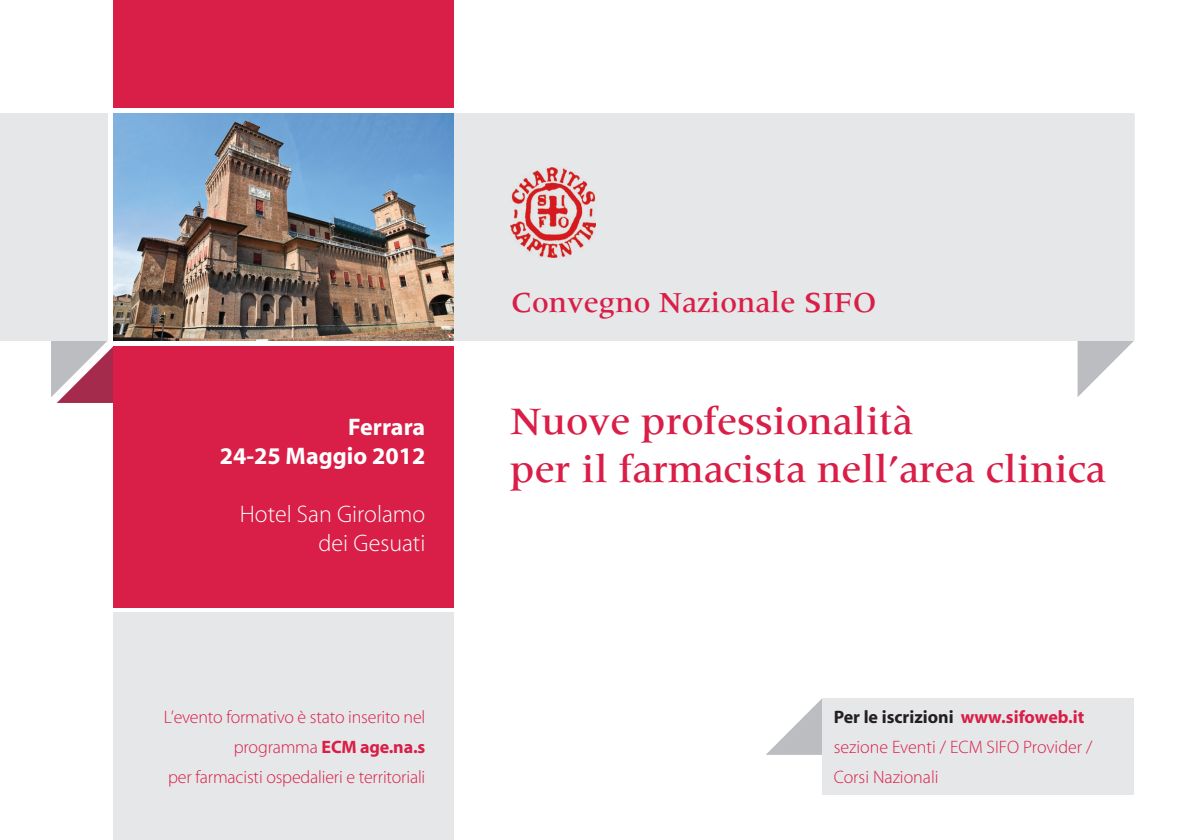
<style>
.page{position:relative;width:1191px;height:840px;background:#fff}
.page>*{position:absolute;margin:0;border:0;box-sizing:border-box;transform-origin:0 0}
.t1{font:500 40px/48px "Meridien";color:#d91e47}
.t2{font:500 30px "Meridien";color:#d91e47}
.t3{font:24px/28.8px "Myriad MM 215 600";color:#fff;text-align:right}
.t4{font:24px/28.8px "Myriad MM 700 600";color:#fff;text-align:right}
.t5{font:18px/30px "Myriad MM 215 600";letter-spacing:-.01em;color:#d91e47}
.t6{font:18px "Myriad MM 700 600";color:#231f20}
.t7{font:18px "Myriad MM 700 600";letter-spacing:-.01em;color:#d91e47}
.s1{font-family:"Myriad MM 215 600"}
.s2{color:#d91e47}
</style>
<div class="page">
<svg style="left:1077px;top:340px;width:57px;height:57px"></svg>
<svg style="left:51px;top:340px;width:403px;height:63px"></svg>
<div style="left:113px;top:346px;width:341px;height:261px;background:#d91e47"></div>
<div style="left:454px;top:113px;width:680px;height:227px;background:#e6e7e9"></div>
<img style="left:510px;top:167px;width:85px;height:90px">
<img style="left:113px;top:113px;width:341px;height:227px">
<div style="left:113px;top:0;width:341px;height:108px;background:#d91e47"></div>
<div style="left:0;top:113px;width:108px;height:227px;background:#e6e7e9"></div>
<div style="left:113px;top:612px;width:341px;height:227px;background:#e6e7e9"></div>
<svg style="left:767px;top:699px;width:55px;height:55px"></svg>
<div style="left:822px;top:697px;width:312px;height:97px;background:#e6e7e9"></div>
<h3 class="t4" style="left:220px;top:414px;width:207px">Ferrara<br>24-25 Maggio 2012</h3>
<h3 class="t3" style="left:240px;top:500px;width:187px">Hotel San Girolamo dei Gesuati</h3>
<p class="t5" style="left:164px;top:702px;width:263px">L’evento formativo è stato inserito nel</p>
<p class="t7" style="left:234px;top:738px;width:193px"><span class="s1">programma</span> ECM age.na.s</p>
<p class="t5" style="left:168px;top:762px;width:259px">per farmacisti ospedalieri e territoriali</p>
<h2 class="t2" style="left:510px;top:286px;width:368px">Convegno Nazionale SIFO</h2>
<h1 class="t1" style="left:510px;top:397px;width:597px">Nuove professionalità<br>per il farmacista nell’area clinica</h1>
<p class="t6" style="left:833px;top:708px;width:252px">Per le iscrizioni <span class="s2">www.sifoweb.it</span></p>
<p class="t5" style="left:833px;top:732px;width:260px">sezione Eventi / ECM SIFO Provider /<br>Corsi Nazionali</p>
</div>
